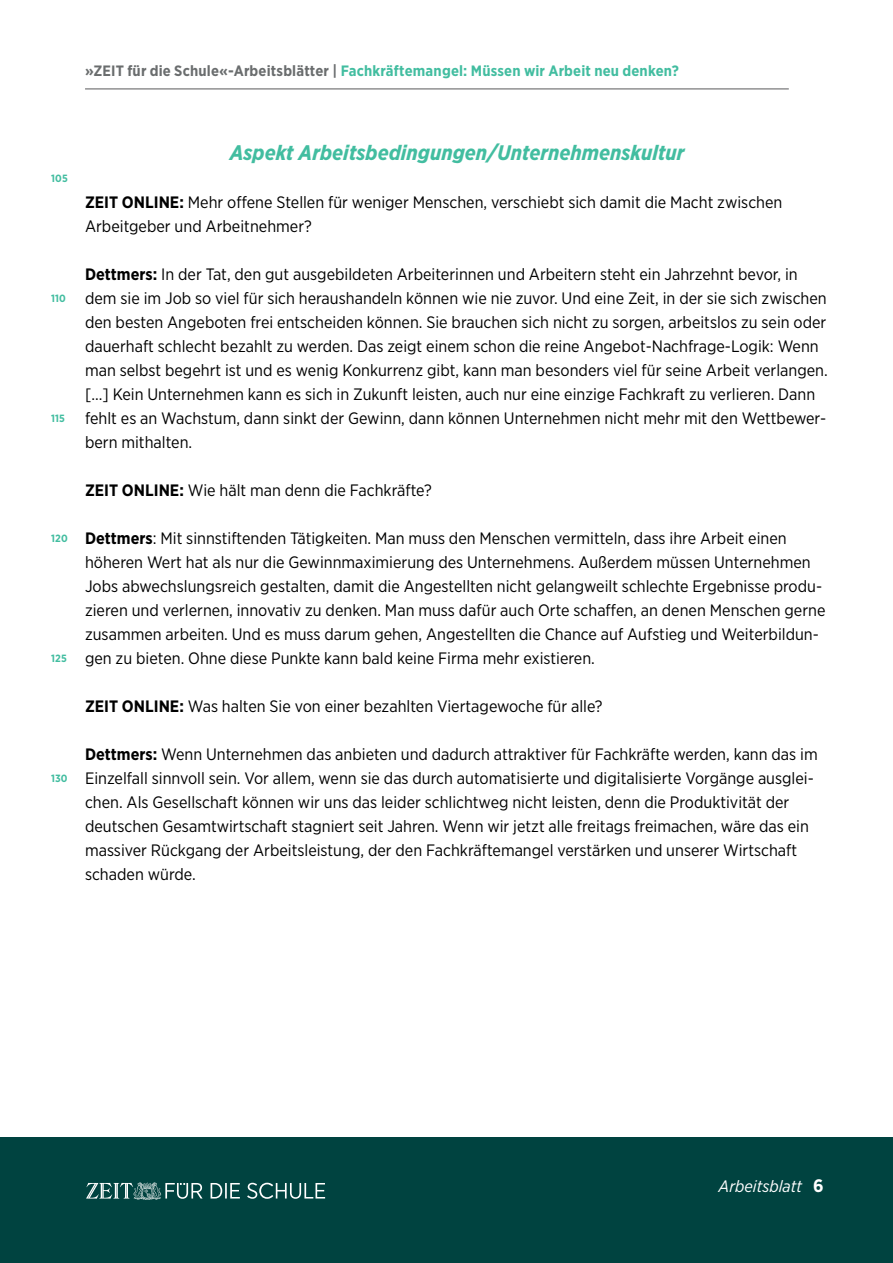
<style>
.page{position:relative;width:893px;height:1263px;background:#fff}
.page>*{position:absolute;margin:0;border:0;box-sizing:border-box;transform-origin:0 0}
.t1{font:italic 700 21px "Gotham Narrow";color:#42bda0}
.t2{font:700 18px "Gotham Narrow";color:#fff}
.t3{font:16.5px/24px "Gotham Narrow";color:#000}
.t4{font:italic 16.5px "Gotham Narrow";color:#fff}
.t5{font:700 15px "Gotham Narrow";letter-spacing:.01em;color:#42bda0}
.t6{font:700 10.5px "Gotham Narrow";letter-spacing:.02em;color:#42bda0}
.s1{color:#6a6d6e}
.s2{font-weight:700}
</style>
<div class="page">
<div style="left:0;top:1137px;width:893px;height:126px;background:#004340"></div>
<hr style="left:85px;top:89px;width:704px;height:1px;background:#58595b">
<svg style="left:86px;top:1182px;width:239px;height:18px"></svg>
<p class="t5" style="left:85px;top:61px;width:595px"><span class="s1">»ZEIT für die Schule«-Arbeitsblätter |</span> Fachkräftemangel: Müssen wir Arbeit neu denken?</p>
<p class="t6" style="left:51px;top:172px;width:18px">105</p>
<p class="t6" style="left:51px;top:292px;width:16px">110</p>
<p class="t6" style="left:51px;top:412px;width:15px">115</p>
<p class="t6" style="left:51px;top:532px;width:18px">120</p>
<p class="t6" style="left:51px;top:652px;width:17px">125</p>
<p class="t6" style="left:51px;top:772px;width:18px">130</p>
<p class="t1" style="left:230px;top:139px;width:456px">Aspekt Arbeitsbedingungen/Unternehmenskultur</p>
<p class="t3" style="left:85px;top:190px;width:699px"><span class="s2">ZEIT ONLINE:</span> Mehr offene Stellen für weniger Menschen, verschiebt sich damit die Macht zwischen<br>Arbeitgeber und Arbeitnehmer?</p>
<p class="t3" style="left:85px;top:262px;width:744px"><span class="s2">Dettmers:</span> In der Tat, den gut ausgebildeten Arbeiterinnen und Arbeitern steht ein Jahrzehnt bevor, in dem sie im Job so viel für sich heraushandeln können wie nie zuvor. Und eine Zeit, in der sie sich zwischen den besten Angeboten frei entscheiden können. Sie brauchen sich nicht zu sorgen, arbeitslos zu sein oder dauerhaft schlecht bezahlt zu werden. Das zeigt einem schon die reine Angebot-Nachfrage-Logik: Wenn man selbst begehrt ist und es wenig Konkurrenz gibt, kann man besonders viel für seine Arbeit verlangen. […] Kein Unternehmen kann es sich in Zukunft leisten, auch nur eine einzige Fachkraft zu verlieren. Dann fehlt es an Wachstum, dann sinkt der Gewinn, dann können Unternehmen nicht mehr mit den Wettbewer&shy;bern mithalten.</p>
<p class="t3" style="left:85px;top:478px;width:348px"><span class="s2">ZEIT ONLINE:</span> Wie hält man denn die Fachkräfte?</p>
<p class="t3" style="left:85px;top:526px;width:742px"><span class="s2">Dettmers</span>: Mit sinnstiftenden Tätigkeiten. Man muss den Menschen vermitteln, dass ihre Arbeit einen höheren Wert hat als nur die Gewinnmaximierung des Unternehmens. Außerdem müssen Unternehmen Jobs abwechslungsreich gestalten, damit die Angestellten nicht gelangweilt schlechte Ergebnisse produ&shy;zieren und verlernen, innovativ zu denken. Man muss dafür auch Orte schaffen, an denen Menschen gerne zusammen arbeiten. Und es muss darum gehen, Angestellten die Chance auf Aufstieg und Weiterbildun&shy;gen zu bieten. Ohne diese Punkte kann bald keine Firma mehr existieren.</p>
<p class="t3" style="left:85px;top:694px;width:519px"><span class="s2">ZEIT ONLINE:</span> Was halten Sie von einer bezahlten Viertagewoche für alle?</p>
<p class="t3" style="left:85px;top:742px;width:734px"><span class="s2">Dettmers:</span> Wenn Unternehmen das anbieten und dadurch attraktiver für Fachkräfte werden, kann das im Einzelfall sinnvoll sein. Vor allem, wenn sie das durch automatisierte und digitalisierte Vorgänge ausglei&shy;chen. Als Gesellschaft können wir uns das leider schlichtweg nicht leisten, denn die Produktivität der deutschen Gesamtwirtschaft stagniert seit Jahren. Wenn wir jetzt alle freitags freimachen, wäre das ein massiver Rückgang der Arbeitsleistung, der den Fachkräftemangel verstärken und unserer Wirtschaft schaden würde.</p>
<p class="t4" style="left:719px;top:1176px;width:85px">Arbeitsblatt</p>
<p class="t2" style="left:813px;top:1174px;width:12px">6</p>
</div>
